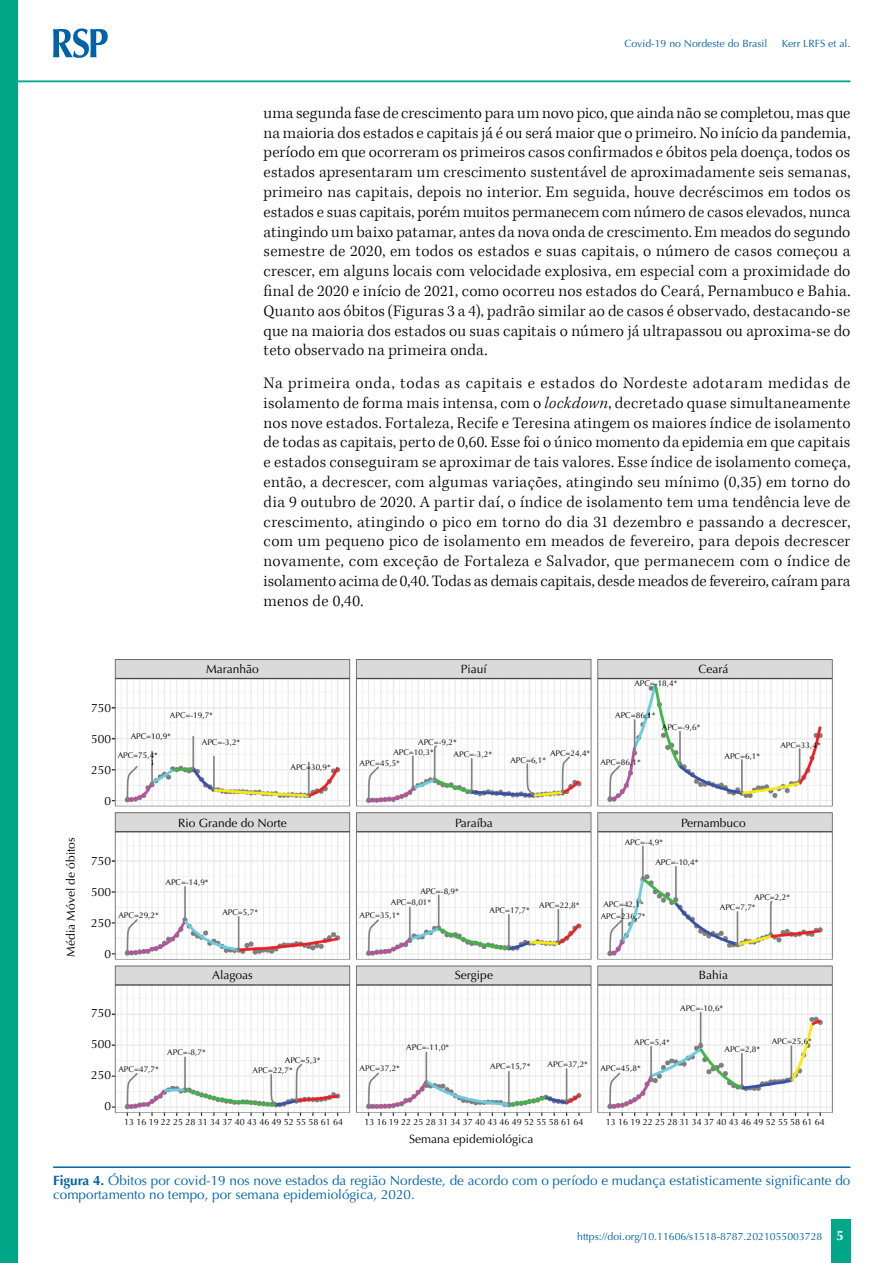
<style>
.page{position:relative;width:893px;height:1263px;background:#fff}
.page>*{position:absolute;margin:0;border:0;box-sizing:border-box;transform-origin:0 0}
.t1{font:300 16.5px/19.8px "Kepler Std";letter-spacing:.01em;color:#000;text-align:justify}
.t2{font:13.5px/14.2px "Optima";color:#0063a7}
.t3{font:700 13.5px "Optima";color:#fff}
.t4{font:12px "Optima";color:#000}
.t5{font:10.5px "Optima";color:#0063a7}
.t6{font:9px "Optima";color:#000}
.t7{font:8.25px/12.1px "Optima";color:#000;text-align:center}
.s1{font-style:italic}
.s2{font-weight:700}
</style>
<div class="page">
<div style="left:831px;top:1220px;width:20px;height:43px;background:#00a788"></div>
<div style="left:0;top:0;width:18px;height:1263px;background:#00a788"></div>
<svg style="left:53px;top:28px;width:55px;height:30px"></svg>
<hr style="left:18px;top:80px;width:832px;height:2px;background:#00a788">
<hr style="left:53px;top:1166px;width:797px;height:2px;background:#0063a7">
<img style="left:111px;top:659px;width:722px;height:458px">
<p class="t5" style="left:625px;top:37px;width:144px">Covid-19 no Nordeste do Brasil</p>
<p class="t5" style="left:782px;top:37px;width:70px">Kerr LRFS et al.</p>
<p class="t1" style="left:264px;top:103px;width:588px">uma segunda fase de crescimento para um novo pico, que ainda não se completou, mas que na maioria dos estados e capitais já é ou será maior que o primeiro. No início da pandemia, período em que ocorreram os primeiros casos confirmados e óbitos pela doença, todos os estados apresentaram um crescimento sustentável de aproximadamente seis semanas, primeiro nas capitais, depois no interior. Em seguida, houve decréscimos em todos os estados e suas capitais, porém muitos permanecem com número de casos elevados, nunca atingindo um baixo patamar, antes da nova onda de crescimento. Em meados do segundo semestre de 2020, em todos os estados e suas capitais, o número de casos começou a crescer, em alguns locais com velocidade explosiva, em especial com a proximidade do final de 2020 e início de 2021, como ocorreu nos estados do Ceará, Pernambuco e Bahia.<br>Quanto aos óbitos (Figuras 3 a 4), padrão similar ao de casos é observado, destacando-se que na maioria dos estados ou suas capitais o número já ultrapassou ou aproxima-se do teto observado na primeira onda.</p>
<p class="t1" style="left:264px;top:374px;width:588px">Na primeira onda, todas as capitais e estados do Nordeste adotaram medidas de isolamento de forma mais intensa, com o <span class="s1">lockdown</span>, decretado quase simultaneamente nos nove estados. Fortaleza, Recife e Teresina atingem os maiores índice de isolamento de todas as capitais, perto de 0,60. Esse foi o único momento da epidemia em que capitais e estados conseguiram se aproximar de tais valores. Esse índice de isolamento começa, então, a decrescer, com algumas variações, atingindo seu mínimo (0,35) em torno do dia 9 outubro de 2020. A partir daí, o índice de isolamento tem uma tendência leve de crescimento, atingindo o pico em torno do dia 31 dezembro e passando a decrescer, com um pequeno pico de isolamento em meados de fevereiro, para depois decrescer novamente, com exceção de Fortaleza e Salvador, que permanecem com o índice de isolamento acima de 0,40. Todas as demais capitais, desde meados de fevereiro, caíram para menos de 0,40.</p>
<p class="t4" style="left:64px;top:956px;width:121px;rotate:-90deg">Média Móvel de óbitos</p>
<p class="t4" style="left:206px;top:662px;width:54px">Maranhão</p>
<p class="t4" style="left:461px;top:662px;width:28px">Piauí</p>
<p class="t4" style="left:699px;top:662px;width:31px">Ceará</p>
<p class="t4" style="left:91px;top:701px;width:22px">750</p>
<p class="t4" style="left:91px;top:732px;width:22px">500</p>
<p class="t7" style="left:170px;top:709px;width:45px">APC=-19,7*</p>
<p class="t7" style="left:202px;top:736px;width:40px">APC=-3,2*</p>
<p class="t7" style="left:131px;top:730px;width:42px">APC=10,9*</p>
<p class="t7" style="left:118px;top:749px;width:42px">APC=75,4*</p>
<p class="t4" style="left:91px;top:763px;width:22px">250</p>
<p class="t4" style="left:105px;top:794px;width:8px">0</p>
<p class="t7" style="left:291px;top:761px;width:42px">APC=30,9*</p>
<p class="t7" style="left:454px;top:736px;width:40px;text-align:left;text-indent:-35px">APC=-9,2*<br>APC=-3,2*</p>
<p class="t7" style="left:393px;top:746px;width:42px">APC=10,3*</p>
<p class="t7" style="left:360px;top:757px;width:42px">APC=45,5*</p>
<p class="t7" style="left:550px;top:747px;width:42px">APC=24,4*</p>
<p class="t7" style="left:510px;top:754px;width:37px">APC=6,1*</p>
<p class="t7" style="left:634px;top:677px;width:45px">APC=-18,4*</p>
<p class="t7" style="left:615px;top:709px;width:42px">APC=86,1*</p>
<p class="t7" style="left:662px;top:721px;width:40px">APC=-9,6*</p>
<p class="t7" style="left:600px;top:756px;width:42px">APC=86,1*</p>
<p class="t7" style="left:724px;top:750px;width:37px">APC=6,1*</p>
<p class="t4" style="left:178px;top:816px;width:110px">Rio Grande do Norte</p>
<p class="t4" style="left:455px;top:816px;width:39px">Paraíba</p>
<p class="t4" style="left:681px;top:816px;width:66px">Pernambuco</p>
<p class="t7" style="left:780px;top:739px;width:42px">APC=33,4*</p>
<p class="t4" style="left:91px;top:854px;width:22px">750</p>
<p class="t4" style="left:91px;top:885px;width:22px">500</p>
<p class="t7" style="left:166px;top:876px;width:45px">APC=-14,9*</p>
<p class="t7" style="left:118px;top:909px;width:42px">APC=29,2*</p>
<p class="t4" style="left:91px;top:915px;width:22px">250</p>
<p class="t4" style="left:105px;top:946px;width:8px">0</p>
<p class="t7" style="left:222px;top:906px;width:37px">APC=5,7*</p>
<p class="t7" style="left:420px;top:885px;width:40px">APC=-8,9*</p>
<p class="t7" style="left:391px;top:897px;width:42px">APC=8,01*</p>
<p class="t7" style="left:360px;top:909px;width:42px">APC=35,1*</p>
<p class="t7" style="left:489px;top:904px;width:42px">APC=17,7*</p>
<p class="t7" style="left:539px;top:899px;width:42px">APC=22,8*</p>
<p class="t7" style="left:625px;top:836px;width:40px">APC=-4,9*</p>
<p class="t7" style="left:655px;top:856px;width:45px">APC=-10,4*</p>
<p class="t7" style="left:601px;top:898px;width:46px">APC=42,1*<br>APC=236,7*</p>
<p class="t7" style="left:754px;top:891px;width:37px">APC=2,2*</p>
<p class="t7" style="left:720px;top:901px;width:37px">APC=7,7*</p>
<p class="t4" style="left:212px;top:968px;width:42px">Alagoas</p>
<p class="t4" style="left:455px;top:968px;width:40px">Sergipe</p>
<p class="t4" style="left:699px;top:968px;width:31px">Bahia</p>
<p class="t4" style="left:91px;top:1006px;width:22px">750</p>
<p class="t7" style="left:680px;top:1002px;width:45px">APC=-10,6*</p>
<p class="t4" style="left:91px;top:1037px;width:22px">500</p>
<p class="t7" style="left:118px;top:1063px;width:42px">APC=47,7*</p>
<p class="t4" style="left:91px;top:1068px;width:22px">250</p>
<p class="t7" style="left:167px;top:1046px;width:40px">APC=-8,7*</p>
<p class="t7" style="left:285px;top:1054px;width:37px">APC=5,3*</p>
<p class="t7" style="left:252px;top:1064px;width:42px">APC=22,7*</p>
<p class="t7" style="left:406px;top:1041px;width:45px">APC=-11,0*</p>
<p class="t7" style="left:360px;top:1062px;width:42px">APC=37,2*</p>
<p class="t7" style="left:490px;top:1061px;width:42px">APC=15,7*</p>
<p class="t7" style="left:548px;top:1058px;width:42px">APC=37,2*</p>
<p class="t7" style="left:634px;top:1036px;width:37px">APC=5,4*</p>
<p class="t7" style="left:600px;top:1062px;width:42px">APC=45,8*</p>
<p class="t7" style="left:724px;top:1043px;width:37px">APC=2,8*</p>
<p class="t7" style="left:772px;top:1035px;width:42px">APC=25,6*</p>
<p class="t4" style="left:105px;top:1099px;width:8px">0</p>
<p class="t6" style="left:124px;top:1116px;width:221px">13 16 19 22 25 28 31 34 37 40 43 46 49 52 55 58 61 64</p>
<p class="t6" style="left:364px;top:1116px;width:221px">13 16 19 22 25 28 31 34 37 40 43 46 49 52 55 58 61 64</p>
<p class="t6" style="left:606px;top:1116px;width:221px">13 16 19 22 25 28 31 34 37 40 43 46 49 52 55 58 61 64</p>
<p class="t4" style="left:409px;top:1132px;width:126px">Semana epidemiológica</p>
<p class="t2" style="left:53px;top:1173px;width:799px"><span class="s2">Figura 4.</span> Óbitos por covid-19 nos nove estados da região Nordeste, de acordo com o período e mudança estatisticamente significante do comportamento no tempo, por semana epidemiológica, 2020.</p>
<p class="t5" style="left:577px;top:1230px;width:247px">https://doi.org/10.11606/s1518-8787.2021055003728</p>
<p class="t3" style="left:836px;top:1227px;width:9px">5</p>
</div>
